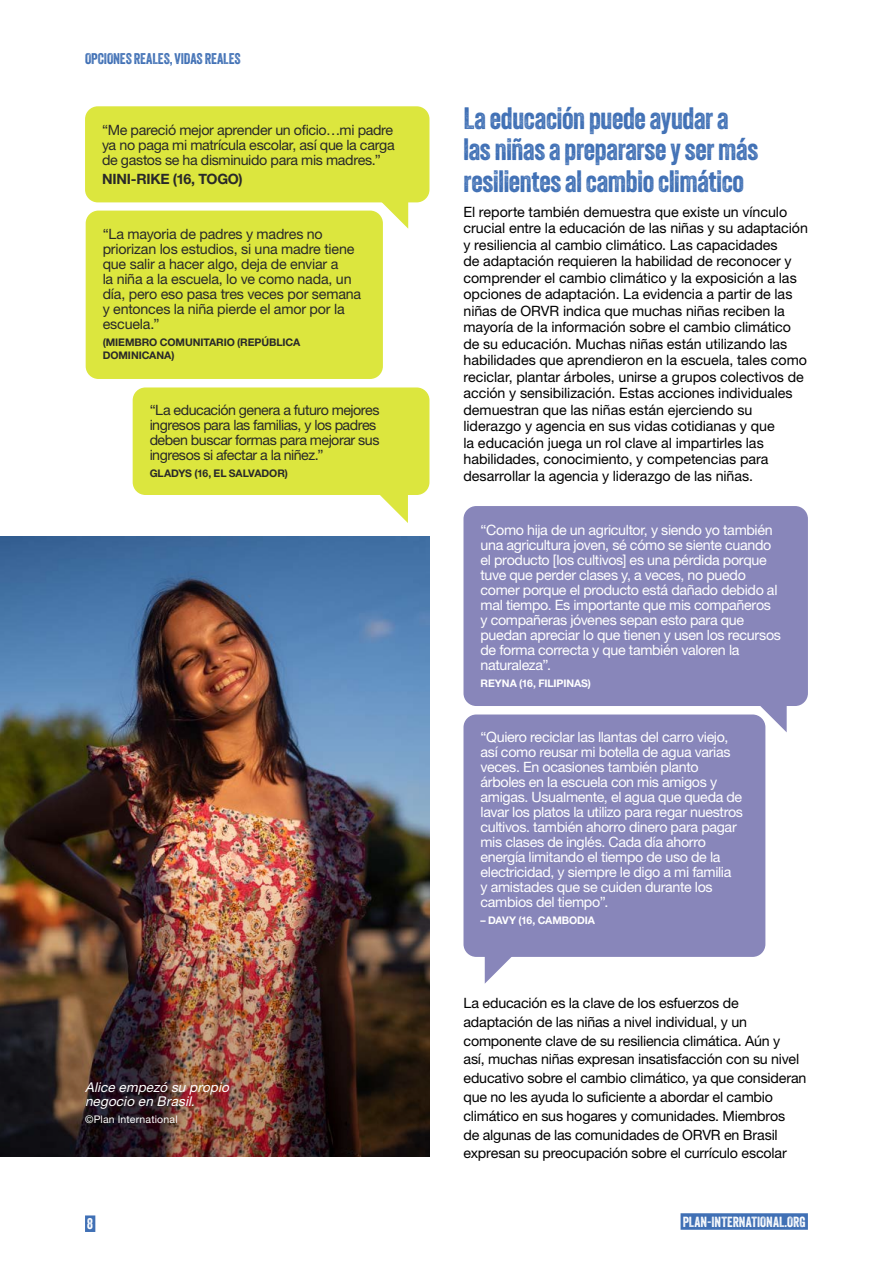
<style>
.page{position:relative;width:893px;height:1263px;background:#fff}
.page>*{position:absolute;margin:0;border:0;box-sizing:border-box;transform-origin:0 0}
.bodykop{font:30px/31.5px "Veneer";letter-spacing:-.01em;color:#4070b5}
.t1{font:15px "Veneer";letter-spacing:-.005em;color:#4070b5}
.t2{font:15px "Veneer";color:#fff}
.body{font:14.25px/16.5px "Helvetica Neue LT Std";letter-spacing:-.005em;color:#000}
.quote{font:14.25px/15px "Helvetica Neue LT Std";letter-spacing:-.025em;color:#fff}
.quote-2{font:14.25px/15px "Helvetica Neue LT Std";letter-spacing:-.02em;color:#292929}
.t3{font:14.25px "Veneer";letter-spacing:.005em;color:#fff}
.quotee{font:700 14.25px "Helvetica Neue LT Std";letter-spacing:-.015em;color:#292929}
.PHOTO{font:italic 13.5px/14.2px "Helvetica Neue LT Std";color:#fff}
.quotee-2{font:700 10.5px/12.6px "Helvetica Neue LT Std";letter-spacing:-.005em;color:#292929}
.quotee-3{font:700 10.5px "Helvetica Neue LT Std";letter-spacing:-.005em;color:#fff}
.PHOTO-2{font:10.5px "Helvetica Neue LT Std";letter-spacing:.015em;color:#fff}
</style>
<div class="page">
<div style="left:85px;top:1215px;width:10px;height:17px;background:#4070b5"></div>
<div style="left:680px;top:1213px;width:128px;height:17px;background:#4070b5"></div>
<div style="left:85px;top:106px;width:344px;height:96px;background:#dce63e;border-radius:13px"></div>
<svg style="left:378px;top:202px;width:30px;height:27px"></svg>
<div style="left:86px;top:211px;width:297px;height:168px;background:#dce63e;border-radius:13px"></div>
<div style="left:133px;top:387px;width:296px;height:108px;background:#dce63e;border-radius:13px"></div>
<svg style="left:380px;top:495px;width:28px;height:28px"></svg>
<div style="left:463px;top:506px;width:345px;height:200px;background:#8886ba;border-radius:13px"></div>
<svg style="left:758px;top:706px;width:29px;height:26px"></svg>
<div style="left:463px;top:714px;width:302px;height:243px;background:#8886ba;border-radius:13px"></div>
<svg style="left:485px;top:957px;width:27px;height:27px"></svg>
<img style="left:0;top:537px;width:429px;height:294px">
<img style="left:0;top:831px;width:429px;height:326px">
<p class="t1" style="left:85px;top:49px;width:157px">OPCIONES REALES, VIDAS REALES</p>
<p class="quote-2" style="left:102px;top:122px;width:294px;text-align:justify">“Me pareció mejor aprender un oficio…mi padre ya no paga mi matrícula escolar, así que la carga de gastos se ha disminuido para mis madres.”</p>
<p class="quotee" style="left:102px;top:170px;width:142px">NINI-RIKE (16, TOGO)</p>
<p class="quote-2" style="left:103px;top:226px;width:260px">“La mayoria de padres y madres no priorizan los estudios, si una madre tiene que salir a hacer algo, deja de enviar a<br>la niña a la escuela, lo ve como nada, un día, pero eso pasa tres veces por semana y entonces la niña pierde el amor por la escuela.”</p>
<p class="quotee-2" style="left:103px;top:336px;width:199px">(MIEMBRO COMUNITARIO (REPÚBLICA<br>DOMINICANA)</p>
<p class="quote-2" style="left:150px;top:402px;width:231px">“La educación genera a futuro mejores ingresos para las familias, y los padres deben buscar formas para mejorar sus ingresos si afectar a la niñez.”</p>
<p class="quotee-2" style="left:150px;top:466px;width:140px">GLADYS (16, EL SALVADOR)</p>
<p class="PHOTO" style="left:85px;top:1080px;width:149px">Alice empezó su propio negocio en Brasil.</p>
<p class="PHOTO-2" style="left:85px;top:1113px;width:94px">©Plan International</p>
<p class="bodykop" style="left:463px;top:102px;width:296px">La educación puede ayudar a las niñas a prepararse y ser más resilientes al cambio climático</p>
<p class="body" style="left:463px;top:203px;width:346px">El reporte también demuestra que existe un vínculo crucial entre la educación de las niñas y su adaptación y resiliencia al cambio climático. Las capacidades<br>de adaptación requieren la habilidad de reconocer y comprender el cambio climático y la exposición a las opciones de adaptación. La evidencia a partir de las niñas de ORVR indica que muchas niñas reciben la mayoría de la información sobre el cambio climático de su educación. Muchas niñas están utilizando las habilidades que aprendieron en la escuela, tales como reciclar, plantar árboles, unirse a grupos colectivos de acción y sensibilización. Estas acciones individuales demuestran que las niñas están ejerciendo su liderazgo y agencia en sus vidas cotidianas y que<br>la educación juega un rol clave al impartirles las habilidades, conocimiento, y competencias para desarrollar la agencia y liderazgo de las niñas.</p>
<p class="quote" style="left:480px;top:522px;width:302px">“Como hija de un agricultor, y siendo yo también una agricultura joven, sé cómo se siente cuando el producto [los cultivos] es una pérdida porque tuve que perder clases y, a veces, no puedo comer porque el producto está dañado debido al mal tiempo. Es importante que mis compañeros y compañeras jóvenes sepan esto para que puedan apreciar lo que tienen y usen los recursos de forma correcta y que también valoren la naturaleza”.</p>
<p class="quotee-3" style="left:480px;top:676px;width:112px">REYNA (16, FILIPINAS)</p>
<p class="quote" style="left:480px;top:729px;width:264px">“Quiero reciclar las llantas del carro viejo, así como reusar mi botella de agua varias veces. En ocasiones también planto árboles en la escuela con mis amigos y amigas. Usualmente, el agua que queda de lavar los platos la utilizo para regar nuestros cultivos. también ahorro dinero para pagar mis clases de inglés. Cada día ahorro energía limitando el tiempo de uso de la electricidad, y siempre le digo a mi familia<br>y amistades que se cuiden durante los cambios del tiempo”.</p>
<p class="quotee-3" style="left:480px;top:913px;width:116px">– DAVY (16, CAMBODIA</p>
<p class="body" style="left:463px;top:993px;width:344px;line-height:18.8px">La educación es la clave de los esfuerzos de adaptación de las niñas a nivel individual, y un componente clave de su resiliencia climática. Aún y<br>así, muchas niñas expresan insatisfacción con su nivel educativo sobre el cambio climático, ya que consideran que no les ayuda lo suficiente a abordar el cambio climático en sus hogares y comunidades. Miembros<br>de algunas de las comunidades de ORVR en Brasil expresan su preocupación sobre el currículo escolar</p>
<p class="t2" style="left:87px;top:1214px;width:7px">8</p>
<p class="t3" style="left:683px;top:1213px;width:125px">PLAN-INTERNATIONAL.ORG</p>
</div>
